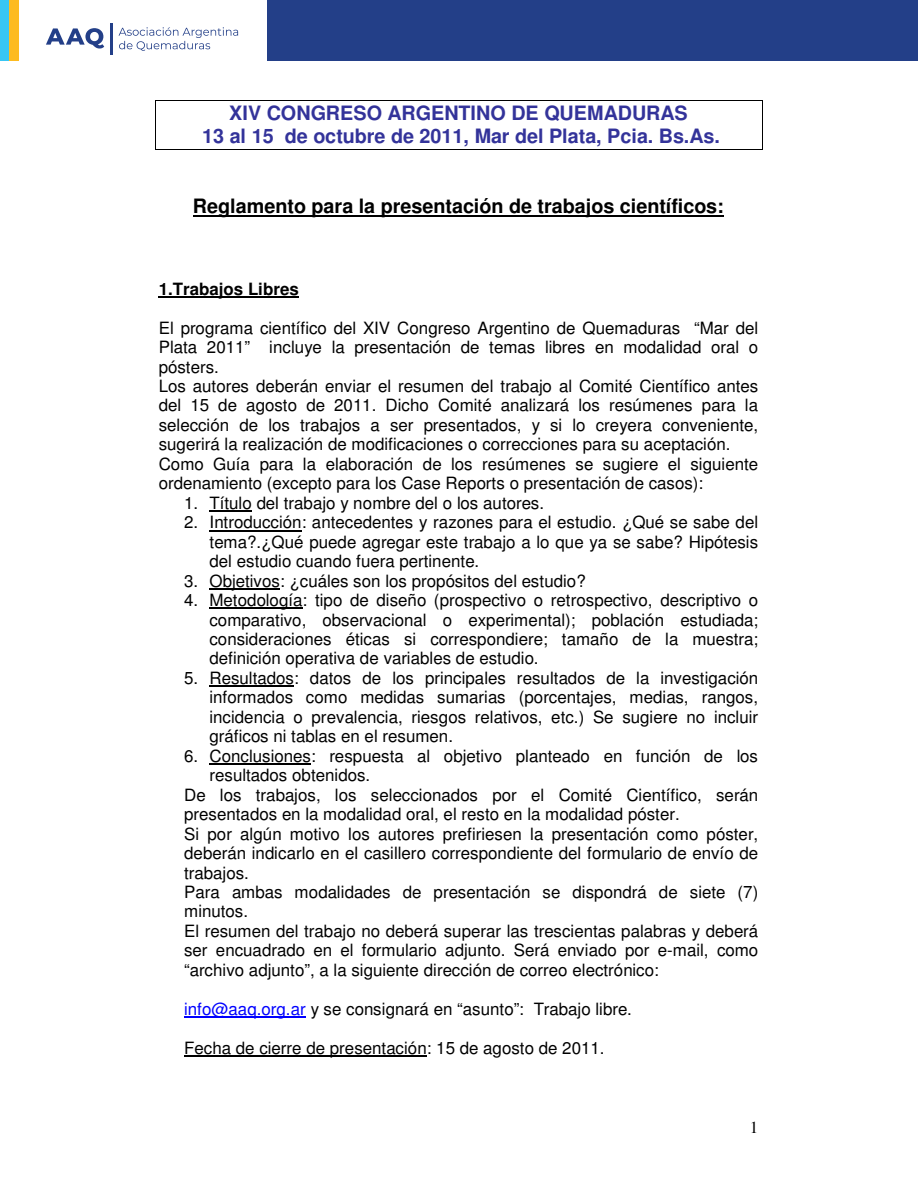
<style>
.page{position:relative;width:918px;height:1188px;background:#fff}
.page>*{position:absolute;margin:0;border:0;box-sizing:border-box;transform-origin:0 0}
.t1{font:700 19.8px/22.8px "Helvetica";letter-spacing:-.005em;color:#33339a;text-align:center}
.t2{font:700 19.8px "Helvetica";color:#000}
.t3{font:16.95px/19.5px "Helvetica";letter-spacing:-.005em;color:#000;text-align:justify}
.t4{font:700 16.95px "Helvetica";letter-spacing:-.005em;color:#000}
.t5{font:16.95px "Times";color:#000}
.s1{color:#00f}
</style>
<div class="page">
<svg style="left:46px;top:28px;width:58px;height:21px"></svg>
<hr style="left:110px;top:23px;width:3px;height:31px;background:#233f88">
<svg style="left:119px;top:27px;width:119px;height:24px"></svg>
<div style="left:268px;top:0;width:650px;height:61px;background:#233f88"></div>
<div style="left:0;top:0;width:9px;height:61px;background:#38c6f4"></div>
<div style="left:9px;top:0;width:10px;height:61px;background:#fdbb20"></div>
<hr style="left:156px;top:100px;width:606px;height:1px;background:#000">
<hr style="left:156px;top:149px;width:606px;height:1px;background:#000">
<svg style="left:155px;top:100px;width:1px;height:50px"></svg>
<svg style="left:762px;top:100px;width:1px;height:50px"></svg>
<hr style="left:193px;top:215px;width:531px;height:2px;background:#000">
<hr style="left:159px;top:297px;width:140px;height:1px;background:#000">
<hr style="left:210px;top:511px;width:42px;height:1px;background:#000">
<hr style="left:210px;top:530px;width:92px;height:1px;background:#000">
<hr style="left:210px;top:588px;width:70px;height:2px;background:#000">
<hr style="left:210px;top:608px;width:93px;height:1px;background:#000">
<hr style="left:210px;top:686px;width:84px;height:1px;background:#000">
<hr style="left:210px;top:764px;width:101px;height:1px;background:#000">
<hr style="left:184px;top:1017px;width:122px;height:1px;background:#00f">
<hr style="left:184px;top:1056px;width:243px;height:1px;background:#000">
<p class="t1" style="left:202px;top:104px;width:519px">XIV CONGRESO ARGENTINO DE QUEMADURAS<br>13 al 15 de octubre de 2011, Mar del Plata, Pcia. Bs.As.</p>
<p class="t2" style="left:193px;top:198px;width:532px">Reglamento para la presentación de trabajos científicos:</p>
<p class="t4" style="left:159px;top:282px;width:142px">1.Trabajos Libres</p>
<p class="t3" style="left:159px;top:320px;width:601px;text-align:left">El programa científico del XIV Congreso Argentino de Quemaduras “Mar del Plata 2011” incluye la presentación de temas libres en modalidad oral o pósters.<br>Los autores deberán enviar el resumen del trabajo al Comité Científico antes del 15 de agosto de 2011. Dicho Comité analizará los resúmenes para la selección de los trabajos a ser presentados, y si lo creyera conveniente, sugerirá la realización de modificaciones o correcciones para su aceptación.<br>Como Guía para la elaboración de los resúmenes se sugiere el siguiente ordenamiento (excepto para los Case Reports o presentación de casos):</p>
<p class="t3" style="left:184px;top:495px;width:362px">1. Título del trabajo y nombre del o los autores.</p>
<p class="t3" style="left:210px;top:514px;width:550px;text-indent:-25px">2. Introducción: antecedentes y razones para el estudio. ¿Qué se sabe del tema?.¿Qué puede agregar este trabajo a lo que ya se sabe? Hipótesis del estudio cuando fuera pertinente.</p>
<p class="t3" style="left:184px;top:572px;width:403px">3. Objetivos: ¿cuáles son los propósitos del estudio?</p>
<p class="t3" style="left:210px;top:592px;width:550px;text-indent:-25px">4. Metodología: tipo de diseño (prospectivo o retrospectivo, descriptivo o comparativo, observacional o experimental); población estudiada; consideraciones éticas si correspondiere; tamaño de la muestra; definición operativa de variables de estudio.</p>
<p class="t3" style="left:210px;top:670px;width:550px;text-indent:-25px">5. Resultados: datos de los principales resultados de la investigación informados como medidas sumarias (porcentajes, medias, rangos, incidencia o prevalencia, riesgos relativos, etc.) Se sugiere no incluir gráficos ni tablas en el resumen.</p>
<p class="t3" style="left:184px;top:748px;width:575px">6. Conclusiones: respuesta al objetivo planteado en función de los</p>
<p class="t3" style="left:210px;top:767px;width:162px">resultados obtenidos.</p>
<p class="t3" style="left:184px;top:786px;width:576px">De los trabajos, los seleccionados por el Comité Científico, serán</p>
<p class="t3" style="left:184px;top:806px;width:497px">presentados en la modalidad oral, el resto en la modalidad póster.</p>
<p class="t3" style="left:184px;top:825px;width:576px">Si por algún motivo los autores prefiriesen la presentación como póster,</p>
<p class="t3" style="left:184px;top:845px;width:576px">deberán indicarlo en el casillero correspondiente del formulario de envío de</p>
<p class="t3" style="left:184px;top:864px;width:66px">trabajos.</p>
<p class="t3" style="left:184px;top:884px;width:576px">Para ambas modalidades de presentación se dispondrá de siete (7)</p>
<p class="t3" style="left:184px;top:903px;width:65px">minutos.</p>
<p class="t3" style="left:184px;top:923px;width:576px">El resumen del trabajo no deberá superar las trescientas palabras y deberá</p>
<p class="t3" style="left:184px;top:942px;width:576px">ser encuadrado en el formulario adjunto. Será enviado por e-mail, como</p>
<p class="t3" style="left:184px;top:962px;width:476px">“archivo adjunto”, a la siguiente dirección de correo electrónico:</p>
<p class="t3" style="left:184px;top:1000px;width:449px"><span class="s1">info@aaq.org.ar</span> y se consignará en “asunto”: Trabajo libre.</p>
<p class="t3" style="left:184px;top:1039px;width:422px">Fecha de cierre de presentación: 15 de agosto de 2011.</p>
<p class="t5" style="left:750px;top:1117px;width:10px">1</p>
</div>
